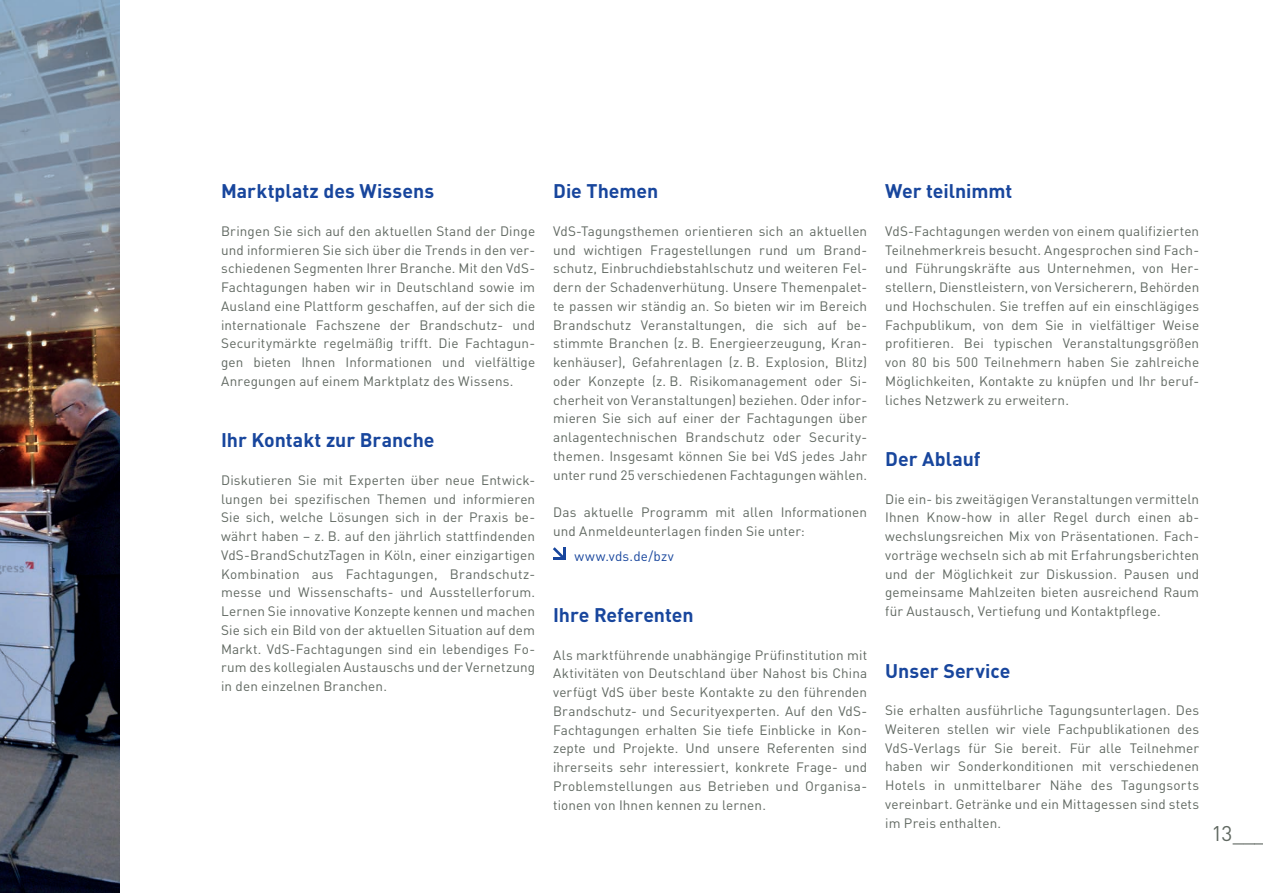
<style>
.page{position:relative;width:1263px;height:893px;background:#fff}
.page>*{position:absolute;margin:0;border:0;box-sizing:border-box;transform-origin:0 0}
.t1{font:21px "DIN Pro";color:#606861}
.t2{font:700 19.5px "DIN Pro";color:#18469d}
.t3{font:13.5px/18.8px "DIN Pro";letter-spacing:.01em;color:#606861}
.t4{font:13.5px "DIN Pro";letter-spacing:.015em;color:#18469d}
</style>
<div class="page">
<img style="left:0;top:0;width:119px;height:893px">
<svg style="left:553px;top:547px;width:13px;height:13px"></svg>
<h2 class="t2" style="left:221px;top:175px;width:215px">Marktplatz des Wissens</h2>
<p class="t3" style="left:221px;top:220px;width:316px;text-align:justify">Bringen Sie sich auf den aktuellen Stand der Dinge und informieren Sie sich über die Trends in den ver&shy;schiedenen Segmenten Ihrer Branche. Mit den VdS-Fachtagungen haben wir in Deutschland sowie im Ausland eine Plattform geschaffen, auf der sich die internationale Fachszene der Brandschutz- und Securitymärkte regelmäßig trifft. Die Fachtagun&shy;gen bieten Ihnen Informationen und vielfältige Anregungen auf einem Marktplatz des Wissens.</p>
<h2 class="t2" style="left:221px;top:424px;width:215px">Ihr Kontakt zur Branche</h2>
<p class="t3" style="left:221px;top:469px;width:316px">Diskutieren Sie mit Experten über neue Entwick&shy;lungen bei spezifischen Themen und informieren Sie sich, welche Lösungen sich in der Praxis be&shy;währt haben – z. B. auf den jährlich stattfindenden VdS-BrandSchutzTagen in Köln, einer einzigartigen Kombination aus Fachtagungen, Brandschutz&shy;messe und Wissenschafts- und Ausstellerforum.<br>Lernen Sie innovative Konzepte kennen und machen Sie sich ein Bild von der aktuellen Situation auf dem Markt. VdS-Fachtagungen sind ein lebendiges Fo&shy;rum des kollegialen Austauschs und der Vernetzung in den einzelnen Branchen.</p>
<h2 class="t2" style="left:553px;top:175px;width:107px">Die Themen</h2>
<p class="t3" style="left:553px;top:220px;width:316px">VdS-Tagungsthemen orientieren sich an aktuellen und wichtigen Fragestellungen rund um Brand&shy;schutz, Einbruchdiebstahlschutz und weiteren Fel&shy;dern der Schadenverhütung. Unsere Themenpalet&shy;te passen wir ständig an. So bieten wir im Bereich Brandschutz Veranstaltungen, die sich auf be&shy;stimmte Branchen (z. B. Energieerzeugung, Kran&shy;kenhäuser), Gefahrenlagen (z. B. Explosion, Blitz) oder Konzepte (z. B. Risikomanagement oder Si&shy;cherheit von Veranstaltungen) beziehen. Oder infor&shy;mieren Sie sich auf einer der Fachtagungen über anlagentechnischen Brandschutz oder Security&shy;themen. Insgesamt können Sie bei VdS jedes Jahr unter rund 25 verschiedenen Fachtagungen wählen.</p>
<p class="t3" style="left:553px;top:502px;width:315px">Das aktuelle Programm mit allen Informationen und Anmeldeunterlagen finden Sie unter:</p>
<p class="t4" style="left:574px;top:545px;width:101px">www.vds.de/bzv</p>
<h2 class="t2" style="left:553px;top:599px;width:142px">Ihre Referenten</h2>
<p class="t3" style="left:553px;top:644px;width:316px">Als marktführende unabhängige Prüfinstitution mit Aktivitäten von Deutschland über Nahost bis China verfügt VdS über beste Kontakte zu den führenden Brandschutz- und Securityexperten. Auf den VdS-Fachtagungen erhalten Sie tiefe Einblicke in Kon&shy;zepte und Projekte. Und unsere Referenten sind ihrerseits sehr interessiert, konkrete Frage- und Problemstellungen aus Betrieben und Organisa&shy;tionen von Ihnen kennen zu lernen.</p>
<h2 class="t2" style="left:885px;top:175px;width:129px">Wer teilnimmt</h2>
<p class="t3" style="left:885px;top:220px;width:316px">VdS-Fachtagungen werden von einem qualifizierten Teilnehmerkreis besucht. Angesprochen sind Fach&shy;und Führungskräfte aus Unternehmen, von Her&shy;stellern, Dienstleistern, von Versicherern, Behörden und Hochschulen. Sie treffen auf ein einschlägiges Fachpublikum, von dem Sie in vielfältiger Weise profitieren. Bei typischen Veranstaltungsgrößen von 80 bis 500 Teilnehmern haben Sie zahlreiche Möglichkeiten, Kontakte zu knüpfen und Ihr beruf&shy;liches Netzwerk zu erweitern.</p>
<h2 class="t2" style="left:885px;top:443px;width:97px">Der Ablauf</h2>
<p class="t3" style="left:885px;top:488px;width:315px">Die ein- bis zweitägigen Veranstaltungen vermitteln Ihnen Know-how in aller Regel durch einen ab&shy;wechslungsreichen Mix von Präsentationen. Fach&shy;vorträge wechseln sich ab mit Erfahrungsberichten und der Möglichkeit zur Diskussion. Pausen und gemeinsame Mahlzeiten bieten ausreichend Raum für Austausch, Vertiefung und Kontaktpflege.</p>
<h2 class="t2" style="left:885px;top:654px;width:127px">Unser Service</h2>
<p class="t3" style="left:885px;top:699px;width:316px;text-align:justify">Sie erhalten ausführliche Tagungsunterlagen. Des Weiteren stellen wir viele Fachpublikationen des VdS-Verlags für Sie bereit. Für alle Teilnehmer haben wir Sonderkonditionen mit verschiedenen Hotels in unmittelbarer Nähe des Tagungsorts vereinbart. Getränke und ein Mittagessen sind stets im Preis enthalten.</p>
<h1 class="t1" style="left:1211px;top:817px;width:56px">13___</h1>
</div>
